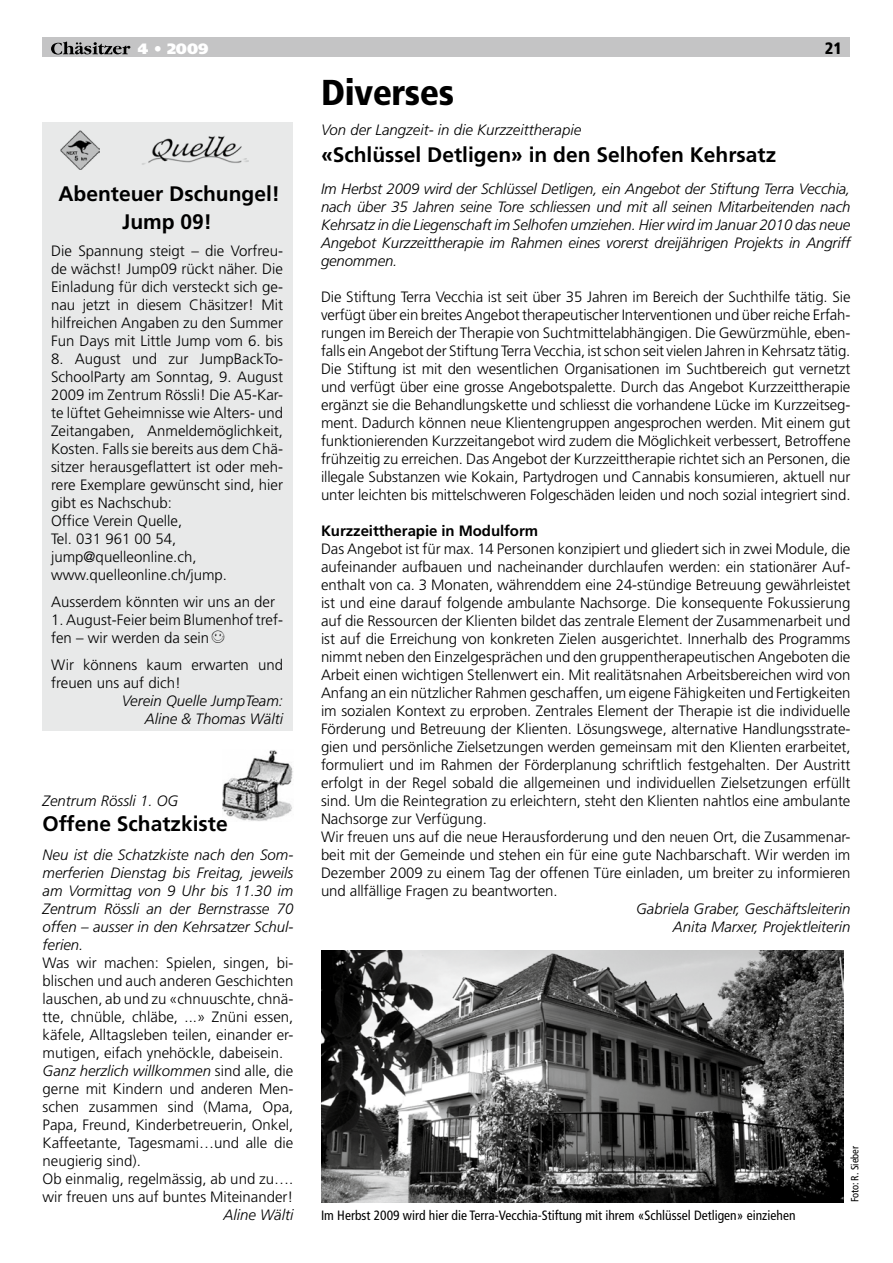
<style>
.page{position:relative;width:893px;height:1263px;background:#fff}
.page>*{position:absolute;margin:0;border:0;box-sizing:border-box;transform-origin:0 0}
.t1{font:900 condensed 36px "Frutiger";letter-spacing:-.01em;color:#000}
.t2{font:700 21px/28.5px "Frutiger";color:#000;text-align:center}
.t3{font:900 condensed 16.5px "Frutiger";color:#000}
.t4{font:300 15px/18px "Frutiger";letter-spacing:-.005em;color:#000}
.t5{font:italic 300 15px/18px "Frutiger";color:#000;text-align:justify}
.t6{font:700 15px "Frutiger";letter-spacing:-.005em;color:#000}
.t7{font:900 15px "Frutiger";color:#fff}
.t8{font:condensed 13.5px "Frutiger";color:#000}
.t9{font:condensed 10.5px "Frutiger";color:#000}
.s1{font-style:italic}
</style>
<div class="page">
<div style="left:43px;top:37px;width:807px;height:19px;background:#c4c4c5"></div>
<svg style="left:51px;top:42px;width:79px;height:13px"></svg>
<img style="left:222px;top:750px;width:71px;height:71px">
<div style="left:43px;top:122px;width:250px;height:609px;background:#e8e9e9"></div>
<svg style="left:274px;top:793px;width:4px;height:4px"></svg>
<img style="left:142px;top:136px;width:107px;height:29px">
<img style="left:61px;top:130px;width:39px;height:40px">
<img style="left:321px;top:950px;width:522px;height:253px">
<p class="t7" style="left:138px;top:40px;width:72px">4 • 2009</p>
<p class="t3" style="left:825px;top:39px;width:19px">21</p>
<h1 class="t1" style="left:321px;top:71px;width:135px">Diverses</h1>
<h2 class="t2" style="left:58px;top:179px;width:223px">Abenteuer Dschungel!<br>Jump 09!</h2>
<p class="t4" style="left:51px;top:242px;width:233px;text-align:justify">Die Spannung steigt – die Vorfreu&shy;de wächst! Jump09 rückt näher. Die Einladung für dich versteckt sich ge&shy;nau jetzt in diesem Chäsitzer! Mit hilfreichen Angaben zu den Summer Fun Days mit Little Jump vom 6. bis</p>
<p class="t4" style="left:51px;top:350px;width:233px">8. August und zur JumpBackTo-<br>SchoolParty am Sonntag, 9. August<br>2009 im Zentrum Rössli! Die A5-Kar&shy;te lüftet Geheimnisse wie Alters- und<br>Zeitangaben, Anmeldemöglichkeit,<br>Kosten. Falls sie bereits aus dem Chä&shy;sitzer herausgeflattert ist oder meh&shy;rere Exemplare gewünscht sind, hier gibt es Nachschub:<br>Office Verein Quelle,<br>Tel. 031 961 00 54, jump@quelleonline.ch, www.quelleonline.ch/jump.</p>
<p class="t4" style="left:51px;top:593px;width:225px">Ausserdem könnten wir uns an der</p>
<p class="t4" style="left:51px;top:611px;width:233px">1. August-Feier beim Blumenhof tref&shy;fen – wir werden da sein</p>
<p class="t4" style="left:51px;top:656px;width:233px">Wir könnens kaum erwarten und freuen uns auf dich!</p>
<p class="t5" style="left:122px;top:692px;width:163px;text-align:right">Verein Quelle JumpTeam:<br>Aline &amp; Thomas Wälti</p>
<p class="t5" style="left:43px;top:791px;width:137px">Zentrum Rössli 1. OG</p>
<h2 class="t2" style="left:43px;top:809px;width:187px">Offene Schatzkiste</h2>
<p class="t5" style="left:43px;top:846px;width:252px">Neu ist die Schatzkiste nach den Som&shy;merferien Dienstag bis Freitag, jeweils am Vormittag von 9 Uhr bis 11.30 im Zentrum Rössli an der Bernstrasse 70 offen – ausser in den Kehrsatzer Schul&shy;ferien.</p>
<p class="t4" style="left:43px;top:954px;width:252px">Was wir machen: Spielen, singen, bi&shy;blischen und auch anderen Geschichten lauschen, ab und zu «chnuuschte, chnä&shy;tte, chnüble, chläbe, ...» Znüni essen, käfele, Alltagsleben teilen, einander er&shy;mutigen, eifach ynehöckle, dabeisein.<br><span class="s1">Ganz herzlich willkommen</span> sind alle, die gerne mit Kindern und anderen Men&shy;schen zusammen sind (Mama, Opa, Papa, Freund, Kinderbetreuerin, Onkel, Kaffeetante, Tagesmami…und alle die neugierig sind).<br>Ob einmalig, regelmässig, ab und zu…. wir freuen uns auf buntes Miteinander!</p>
<p class="t5" style="left:223px;top:1206px;width:71px">Aline Wälti</p>
<p class="t5" style="left:321px;top:121px;width:262px">Von der Langzeit- in die Kurzzeittherapie</p>
<h2 class="t2" style="left:321px;top:140px;width:457px">«Schlüssel Detligen» in den Selhofen Kehrsatz</h2>
<p class="t5" style="left:321px;top:180px;width:531px">Im Herbst 2009 wird der Schlüssel Detligen, ein Angebot der Stiftung Terra Vecchia, nach über 35 Jahren seine Tore schliessen und mit all seinen Mitarbeitenden nach Kehrsatz in die Liegenschaft im Selhofen umziehen. Hier wird im Januar 2010 das neue Angebot Kurzzeittherapie im Rahmen eines vorerst dreijährigen Projekts in Angriff genommen.</p>
<p class="t4" style="left:321px;top:288px;width:531px;text-align:justify">Die Stiftung Terra Vecchia ist seit über 35 Jahren im Bereich der Suchthilfe tätig. Sie verfügt über ein breites Angebot therapeutischer Interventionen und über reiche Erfah&shy;rungen im Bereich der Therapie von Suchtmittelabhängigen. Die Gewürzmühle, eben&shy;falls ein Angebot der Stiftung Terra Vecchia, ist schon seit vielen Jahren in Kehrsatz tätig.<br>Die Stiftung ist mit den wesentlichen Organisationen im Suchtbereich gut vernetzt und verfügt über eine grosse Angebotspalette. Durch das Angebot Kurzzeittherapie ergänzt sie die Behandlungskette und schliesst die vorhandene Lücke im Kurzzeitseg&shy;ment. Dadurch können neue Klientengruppen angesprochen werden. Mit einem gut funktionierenden Kurzzeitangebot wird zudem die Möglichkeit verbessert, Betroffene frühzeitig zu erreichen. Das Angebot der Kurzzeittherapie richtet sich an Personen, die illegale Substanzen wie Kokain, Partydrogen und Cannabis konsumieren, aktuell nur unter leichten bis mittelschweren Folgeschäden leiden und noch sozial integriert sind.</p>
<p class="t6" style="left:321px;top:522px;width:219px">Kurzzeittherapie in Modulform</p>
<p class="t4" style="left:321px;top:540px;width:531px">Das Angebot ist für max. 14 Personen konzipiert und gliedert sich in zwei Module, die aufeinander aufbauen und nacheinander durchlaufen werden: ein stationärer Auf&shy;enthalt von ca. 3 Monaten, währenddem eine 24-stündige Betreuung gewährleistet ist und eine darauf folgende ambulante Nachsorge. Die konsequente Fokussierung auf die Ressourcen der Klienten bildet das zentrale Element der Zusammenarbeit und ist auf die Erreichung von konkreten Zielen ausgerichtet. Innerhalb des Programms nimmt neben den Einzelgesprächen und den gruppentherapeutischen Angeboten die Arbeit einen wichtigen Stellenwert ein. Mit realitätsnahen Arbeitsbereichen wird von Anfang an ein nützlicher Rahmen geschaffen, um eigene Fähigkeiten und Fertigkeiten im sozialen Kontext zu erproben. Zentrales Element der Therapie ist die individuelle Förderung und Betreuung der Klienten. Lösungswege, alternative Handlungsstrate&shy;gien und persönliche Zielsetzungen werden gemeinsam mit den Klienten erarbeitet, formuliert und im Rahmen der Förderplanung schriftlich festgehalten. Der Austritt erfolgt in der Regel sobald die allgemeinen und individuellen Zielsetzungen erfüllt sind. Um die Reintegration zu erleichtern, steht den Klienten nahtlos eine ambulante Nachsorge zur Verfügung.<br>Wir freuen uns auf die neue Herausforderung und den neuen Ort, die Zusammenar&shy;beit mit der Gemeinde und stehen ein für eine gute Nachbarschaft. Wir werden im Dezember 2009 zu einem Tag der offenen Türe einladen, um breiter zu informieren und allfällige Fragen zu beantworten.</p>
<p class="t5" style="left:636px;top:900px;width:216px;text-align:right">Gabriela Graber, Geschäftsleiterin<br>Anita Marxer, Projektleiterin</p>
<p class="t8" style="left:321px;top:1208px;width:476px">Im Herbst 2009 wird hier die Terra-Vecchia-Stiftung mit ihrem «Schlüssel Detligen» einziehen</p>
<p class="t9" style="left:849px;top:1202px;width:58px;rotate:-90deg">Foto: R. Sieber</p>
</div>
